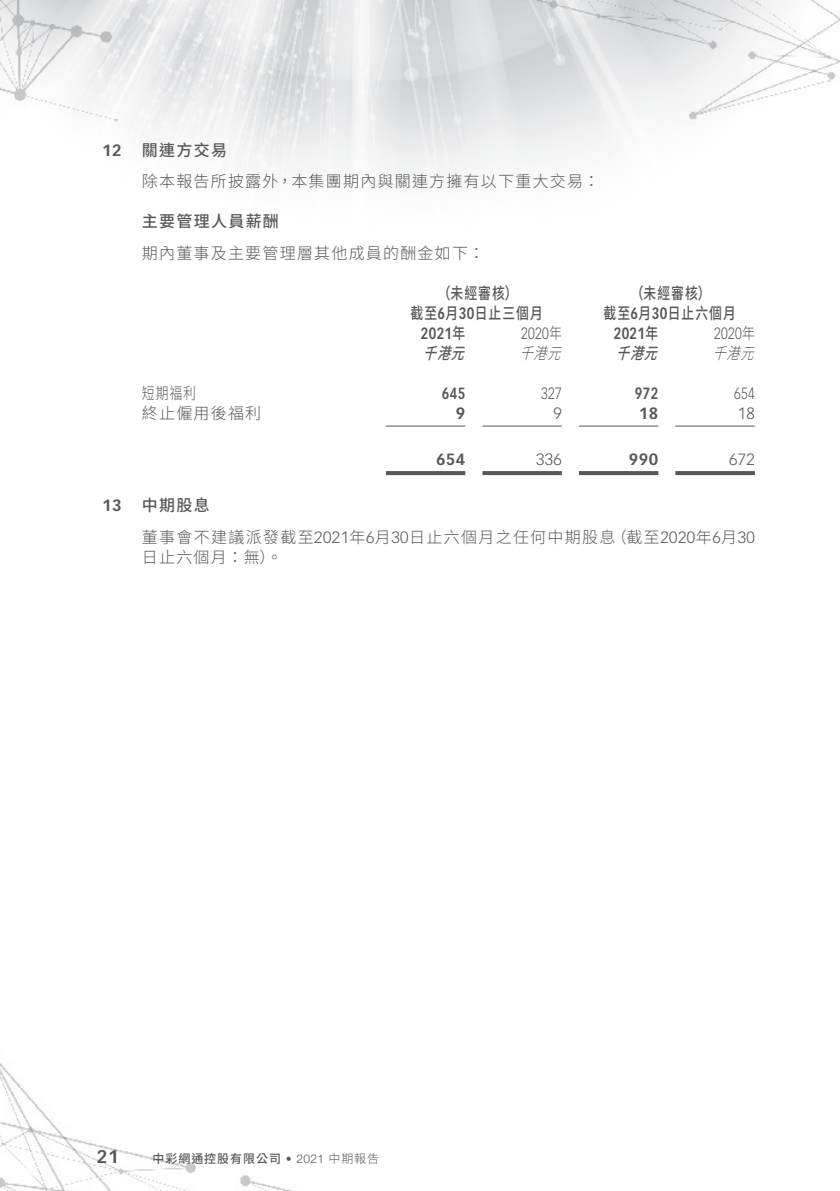
<style>
.page{position:relative;width:840px;height:1191px;background:#fff}
.page>*{position:absolute;margin:0;border:0;box-sizing:border-box;transform-origin:0 0}
.t1{font:700 18px "Vectora LT Std";color:#57585a}
.Notes{font:300 16px/20px "Source Han Sans TC";letter-spacing:.075em;color:#57585a}
.Notes-2{font:500 16px "Source Han Sans TC";letter-spacing:.08em;color:#57585a;scale:.8 1}
.Notes-3{font:300 16px "Vectora LT Std";letter-spacing:.025em;color:#57585a}
.Notes-4{font:300 16px "Vectora LT Std";letter-spacing:.025em;color:#57585a;scale:.8 1}
.Notes-5{font:700 16px "Vectora LT Std";letter-spacing:.03em;color:#57585a;scale:.8 1}
.Notes_HD1{font:500 16px "Source Han Sans TC";letter-spacing:.08em;color:#57585a}
.Notes-6{font:700 16px "Vectora LT Std";letter-spacing:.03em;color:#57585a}
.Notes_HD2{font:500 16px "Source Han Sans TC";letter-spacing:.08em;color:#57585a}
.Notes-7{font:italic 300 16px "Source Han Sans TC";color:#57585a;scale:.8 1}
.Notes-8{font:italic 500 16px "Source Han Sans TC";color:#57585a;scale:.8 1}
.Notes_HD1-2{font:700 16px "Vectora LT Std";color:#57585a}
.Notes-9{font:300 16px "Source Han Sans TC";letter-spacing:.075em;color:#57585a;scale:.8 1}
.t2{font:500 12px "Source Han Sans TC";letter-spacing:.08em;color:#57585a}
.s1{font-family:"Vectora LT Std";font-weight:700}
.s2{font-family:"Source Han Sans TC";font-weight:500}
.s3{font-family:"Source Han Sans TC"}
.s4{font-family:"Vectora LT Std"}
.s5{font-family:"Helvetica Neue LT Std";font-weight:300}
.s6{font-weight:300}
</style>
<div class="page">
<img style="left:0;top:0;width:839px;height:1191px">
<hr style="left:386px;top:425px;width:79px;height:1px;background:#57585a">
<hr style="left:482px;top:425px;width:79px;height:1px;background:#57585a">
<hr style="left:578px;top:425px;width:80px;height:1px;background:#57585a">
<hr style="left:675px;top:425px;width:79px;height:1px;background:#57585a">
<svg style="left:386px;top:471px;width:79px;height:4px"></svg>
<svg style="left:482px;top:471px;width:79px;height:4px"></svg>
<svg style="left:578px;top:471px;width:80px;height:4px"></svg>
<svg style="left:675px;top:471px;width:79px;height:4px"></svg>
<p class="Notes_HD1-2" style="left:102px;top:140px;width:21px">12</p>
<p class="Notes_HD1-2" style="left:102px;top:496px;width:21px">13</p>
<p class="Notes_HD1" style="left:142px;top:141px;width:87px">關連方交易</p>
<p class="Notes" style="left:142px;top:172px;width:459px">除本報告所披露外，本集團期內與關連方擁有以下重大交易：</p>
<p class="Notes_HD2" style="left:142px;top:212px;width:138px">主要管理人員薪酬</p>
<p class="Notes" style="left:142px;top:243px;width:344px">期內董事及主要管理層其他成員的酬金如下：</p>
<p class="Notes-2" style="left:437px;top:284px;width:101px">（未經審核）</p>
<p class="Notes-2" style="left:630px;top:284px;width:101px">（未經審核(</p>
<p class="Notes-2" style="left:410px;top:304px;width:167px">截至 月<span class="s1">6 30</span>日止三個月</p>
<p class="Notes-2" style="left:603px;top:304px;width:167px">截至 月<span class="s1">6 30</span>日止六個月</p>
<p class="Notes-5" style="left:420px;top:323px;width:57px">2021<span class="s2">年</span></p>
<p class="Notes-4" style="left:521px;top:324px;width:52px">2020<span class="s3">年</span></p>
<p class="Notes-5" style="left:613px;top:323px;width:57px">2021<span class="s2">年</span></p>
<p class="Notes-4" style="left:713px;top:324px;width:52px">2020<span class="s3">年</span></p>
<p class="Notes-8" style="left:423px;top:344px;width:67px">千港元</p>
<p class="Notes-7" style="left:519px;top:344px;width:67px">千港元</p>
<p class="Notes-8" style="left:616px;top:344px;width:67px">千港元</p>
<p class="Notes-7" style="left:712px;top:344px;width:67px">千港元</p>
<p class="Notes-9" style="left:142px;top:384px;width:69px">短期福利</p>
<p class="Notes-5" style="left:441px;top:383px;width:31px">645</p>
<p class="Notes-4" style="left:541px;top:384px;width:27px">327</p>
<p class="Notes-5" style="left:634px;top:383px;width:31px">972</p>
<p class="Notes-4" style="left:733px;top:384px;width:27px">654</p>
<p class="Notes" style="left:142px;top:403px;width:121px">終止僱用後福利</p>
<p class="Notes-6" style="left:455px;top:403px;width:11px">9</p>
<p class="Notes-3" style="left:553px;top:404px;width:10px">9</p>
<p class="Notes-6" style="left:638px;top:403px;width:21px">18</p>
<p class="Notes-3" style="left:737px;top:404px;width:19px">18</p>
<p class="Notes_HD1" style="left:142px;top:496px;width:69px">中期股息</p>
<p class="Notes-6" style="left:436px;top:449px;width:31px">654</p>
<p class="Notes-3" style="left:535px;top:450px;width:27px">336</p>
<p class="Notes-6" style="left:628px;top:449px;width:31px">990</p>
<p class="Notes-3" style="left:728px;top:450px;width:27px">672</p>
<p class="Notes-3" style="left:610px;top:527px;width:145px"><span class="s3">（截至</span>2020<span class="s3">年月</span>6 30</p>
<p class="Notes" style="left:142px;top:527px;width:475px">董事會不建議派發截至<span class="s4">2021</span>年月<span class="s4">6 30</span>日止六個月之任何中期股息日止六個月：無。(</p>
<p class="t1" style="left:97px;top:1145px;width:23px">21</p>
<p class="t2" style="left:152px;top:1152px;width:228px">中彩網通控股有限公司 <span class="s1">•</span> <span class="s5">2021</span> <span class="s6">中期報告</span></p>
</div>
